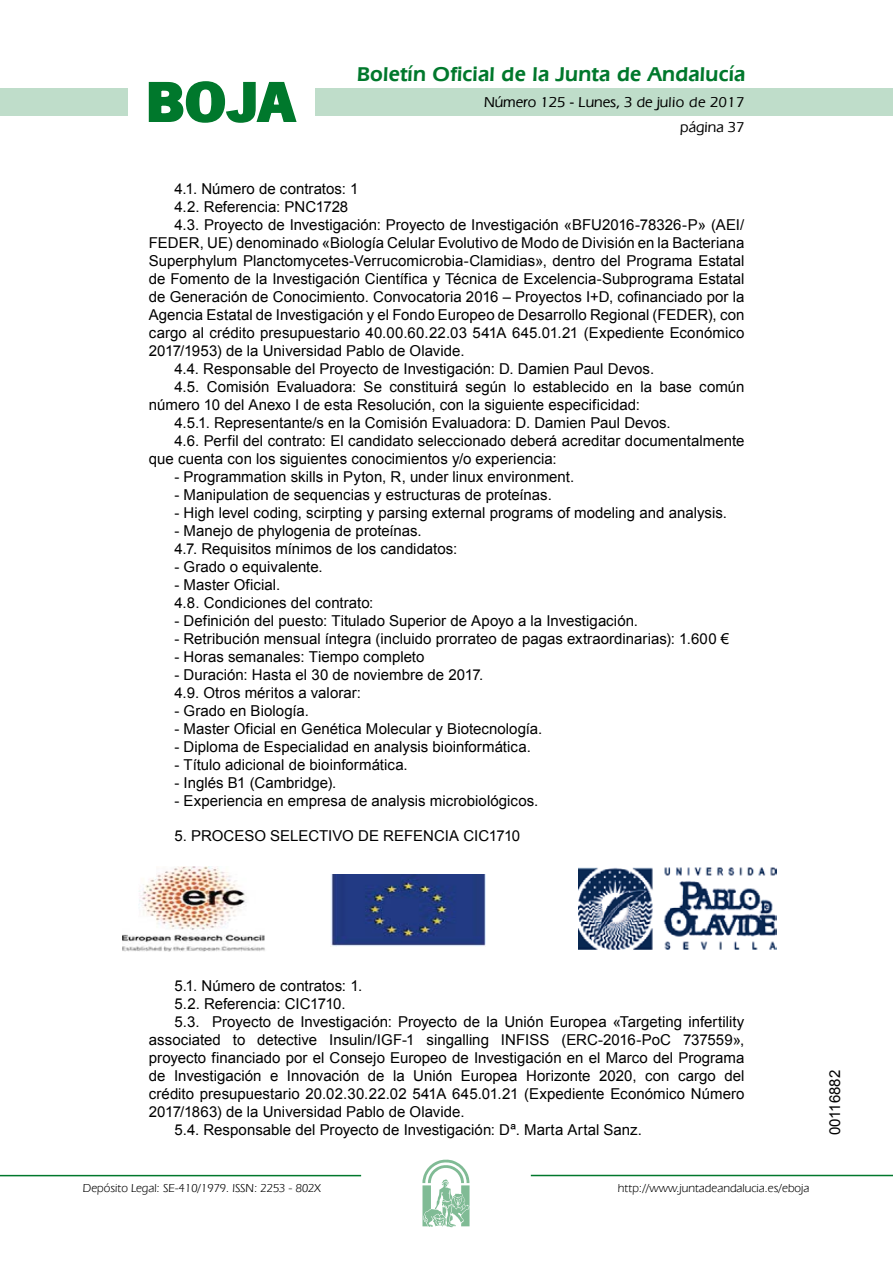
<style>
.page{position:relative;width:893px;height:1263px;background:#fff}
.page>*{position:absolute;margin:0;border:0;box-sizing:border-box;transform-origin:0 0}
.t1{font:700 57.75px "News Got T";color:#00782c;scale:1.14 1}
.t2{font:600 21px "Eras IT Cby BT";letter-spacing:.01em;color:#00782c}
.t3{font:15px/18px "Arial";color:#000}
.t4{font:500 15px/24.5px "Eras IT Cby BT";color:#000;text-align:right}
.t5{font:12px "Eras IT Cby BT";color:#000}
</style>
<div class="page">
<div style="left:315px;top:88px;width:577px;height:28px;background:#bfddca"></div>
<div style="left:0;top:88px;width:128px;height:28px;background:#bfddca"></div>
<hr style="left:0;top:1175px;width:361px;height:1px;background:#00782c">
<svg style="left:422px;top:1159px;width:47px;height:68px"></svg>
<hr style="left:531px;top:1175px;width:361px;height:1px;background:#00782c">
<svg style="left:148px;top:81px;width:149px;height:42px"></svg>
<img style="left:331px;top:874px;width:154px;height:73px">
<img style="left:122px;top:866px;width:143px;height:86px">
<img style="left:578px;top:867px;width:198px;height:83px">
<h1 class="t1" style="left:145px;top:68px;width:133px">BOJA</h1>
<h2 class="t2" style="left:357px;top:62px;width:390px">Boletín Oficial de la Junta de Andalucía</h2>
<p class="t4" style="left:484px;top:90px;width:262px">Número 125 - Lunes, 3 de julio de 2017 página 37</p>
<p class="t3" style="left:174px;top:180px;width:185px">4.1. Número de contratos: 1</p>
<p class="t3" style="left:174px;top:198px;width:175px">4.2. Referencia: PNC1728</p>
<p class="t3" style="left:174px;top:216px;width:571px">4.3. Proyecto de Investigación: Proyecto de Investigación «BFU2016-78326-P» (AEI/</p>
<p class="t3" style="left:149px;top:234px;width:597px">FEDER, UE) denominado «Biología Celular Evolutivo de Modo de División en la Bacteriana</p>
<p class="t3" style="left:149px;top:252px;width:597px">Superphylum Planctomycetes-Verrucomicrobia-Clamidias», dentro del Programa Estatal</p>
<p class="t3" style="left:149px;top:270px;width:597px">de Fomento de la Investigación Científica y Técnica de Excelencia-Subprograma Estatal</p>
<p class="t3" style="left:149px;top:288px;width:597px">de Generación de Conocimiento. Convocatoria 2016 – Proyectos I+D, cofinanciado por la</p>
<p class="t3" style="left:149px;top:306px;width:597px">Agencia Estatal de Investigación y el Fondo Europeo de Desarrollo Regional (FEDER), con</p>
<p class="t3" style="left:149px;top:324px;width:597px">cargo al crédito presupuestario 40.00.60.22.03 541A 645.01.21 (Expediente Económico</p>
<p class="t3" style="left:149px;top:342px;width:317px">2017/1953) de la Universidad Pablo de Olavide.</p>
<p class="t3" style="left:174px;top:360px;width:481px">4.4. Responsable del Proyecto de Investigación: D. Damien Paul Devos.</p>
<p class="t3" style="left:174px;top:378px;width:571px">4.5. Comisión Evaluadora: Se constituirá según lo establecido en la base común</p>
<p class="t3" style="left:149px;top:396px;width:492px">número 10 del Anexo I de esta Resolución, con la siguiente especificidad:</p>
<p class="t3" style="left:174px;top:414px;width:498px">4.5.1. Representante/s en la Comisión Evaluadora: D. Damien Paul Devos.</p>
<p class="t3" style="left:174px;top:432px;width:571px">4.6. Perfil del contrato: El candidato seleccionado deberá acreditar documentalmente</p>
<p class="t3" style="left:149px;top:450px;width:409px">que cuenta con los siguientes conocimientos y/o experiencia:</p>
<p class="t3" style="left:174px;top:468px;width:401px">- Programmation skills in Pyton, R, under linux environment.</p>
<p class="t3" style="left:174px;top:486px;width:379px">- Manipulation de sequencias y estructuras de proteínas.</p>
<p class="t3" style="left:174px;top:504px;width:554px">- High level coding, scirpting y parsing external programs of modeling and analysis.</p>
<p class="t3" style="left:174px;top:522px;width:284px">- Manejo de phylogenia de proteínas.<br>4.7. Requisitos mínimos de los candidatos:</p>
<p class="t3" style="left:174px;top:558px;width:150px">- Grado o equivalente.</p>
<p class="t3" style="left:174px;top:576px;width:200px">- Master Oficial.<br>4.8. Condiciones del contrato:</p>
<p class="t3" style="left:174px;top:612px;width:465px">- Definición del puesto: Titulado Superior de Apoyo a la Investigación.</p>
<p class="t3" style="left:174px;top:630px;width:556px">- Retribución mensual íntegra (incluido prorrateo de pagas extraordinarias): 1.600 €</p>
<p class="t3" style="left:174px;top:648px;width:251px">- Horas semanales: Tiempo completo</p>
<p class="t3" style="left:174px;top:666px;width:310px">- Duración: Hasta el 30 de noviembre de 2017.<br>4.9. Otros méritos a valorar:</p>
<p class="t3" style="left:174px;top:702px;width:136px">- Grado en Biología.</p>
<p class="t3" style="left:174px;top:720px;width:369px">- Master Oficial en Genética Molecular y Biotecnología.</p>
<p class="t3" style="left:174px;top:738px;width:358px">- Diploma de Especialidad en analysis bioinformática.</p>
<p class="t3" style="left:174px;top:756px;width:235px">- Título adicional de bioinformática.</p>
<p class="t3" style="left:174px;top:774px;width:163px">- Inglés B1 (Cambridge).</p>
<p class="t3" style="left:174px;top:792px;width:365px">- Experiencia en empresa de analysis microbiológicos.</p>
<p class="t3" style="left:174px;top:827px;width:347px">5. PROCESO SELECTIVO DE REFENCIA CIC1710</p>
<p class="t3" style="left:174px;top:977px;width:189px">5.1. Número de contratos: 1.</p>
<p class="t3" style="left:174px;top:995px;width:173px">5.2. Referencia: CIC1710.</p>
<p class="t3" style="left:174px;top:1013px;width:571px">5.3. Proyecto de Investigación: Proyecto de la Unión Europea «Targeting infertility</p>
<p class="t3" style="left:149px;top:1031px;width:597px">associated to detective Insulin/IGF-1 singalling INFISS (ERC-2016-PoC 737559»,</p>
<p class="t3" style="left:149px;top:1049px;width:597px">proyecto financiado por el Consejo Europeo de Investigación en el Marco del Programa</p>
<p class="t3" style="left:149px;top:1067px;width:597px">de Investigación e Innovación de la Unión Europea Horizonte 2020, con cargo del</p>
<p class="t3" style="left:149px;top:1085px;width:597px">crédito presupuestario 20.02.30.22.02 541A 645.01.21 (Expediente Económico Número</p>
<p class="t3" style="left:149px;top:1103px;width:317px">2017/1863) de la Universidad Pablo de Olavide.</p>
<p class="t3" style="left:174px;top:1121px;width:469px">5.4. Responsable del Proyecto de Investigación: Dª. Marta Artal Sanz.</p>
<p class="t5" style="left:83px;top:1181px;width:239px">Depósito Legal: SE-410/1979. ISSN: 2253 - 802X</p>
<p class="t5" style="left:618px;top:1181px;width:193px">http://www.juntadeandalucia.es/eboja</p>
<p class="t3" style="left:826px;top:1135px;width:67px;rotate:-90deg">00116882</p>
</div>
